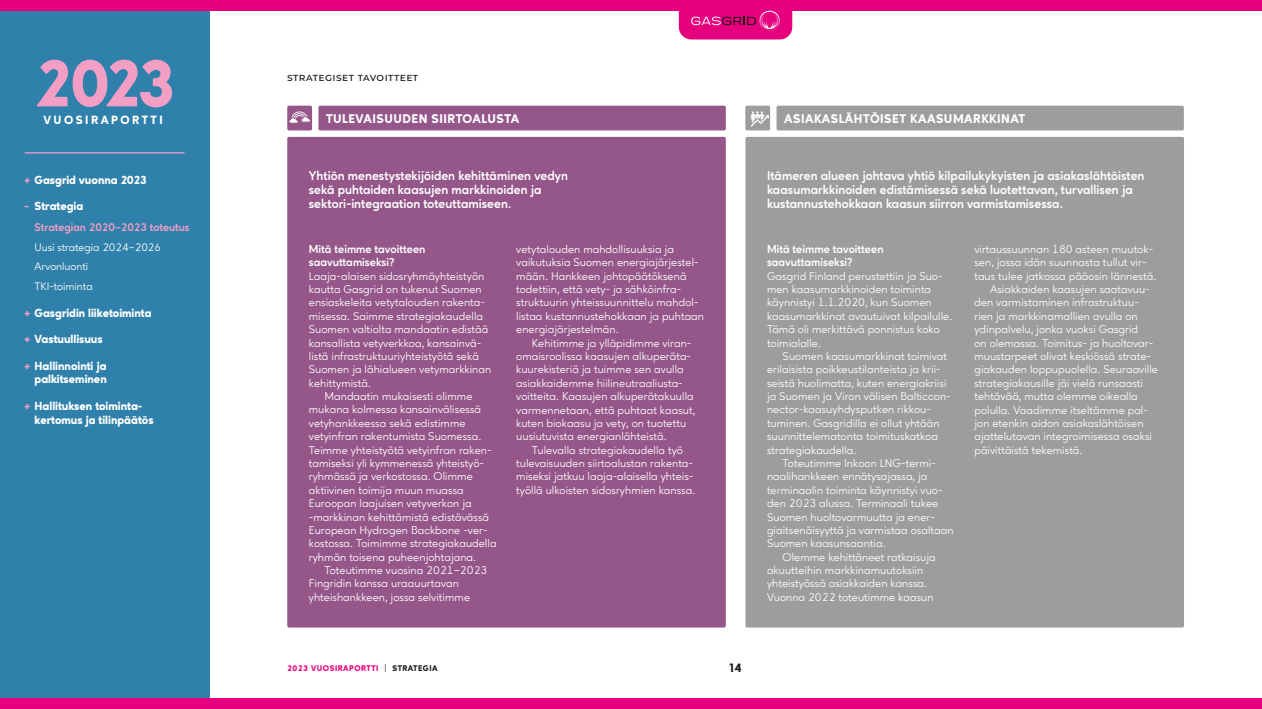
<style>
.page{position:relative;width:1262px;height:709px;background:#fff}
.page>*{position:absolute;margin:0;border:0;box-sizing:border-box;transform-origin:0 0}
.t1{font:800 66.38px "Ageo";color:#f39fc5}
.Lead{font:700 12.62px/14.4px "Ageo";color:#fff}
.t2{font:800 12.5px "Ageo";letter-spacing:.04em;color:#fff}
.t3{font:800 12px "Ageo";color:#1d1d1b}
.t4{font:800 11.88px "Ageo";letter-spacing:.21em;color:#fff}
.t5{font:800 11.62px/13.8px "Ageo";color:#fff;text-align:right}
.Body_copy_indent{font:11.38px/13.4px "Ageo";letter-spacing:.005em;color:#fff}
.Body_copy{font:11.38px/13.4px "Ageo";letter-spacing:.005em;color:#fff}
.Body_copy-2{font:700 11.38px/13.4px "Ageo";color:#fff}
.t6{font:11px/19.5px "Ageo";color:#fff}
.t7{font:700 11px "Ageo";color:#f39fc5}
.Department_Header{font:500 10.75px "Montserrat";letter-spacing:.04em;color:#1d1d1b}
.t8{font:800 8.12px "Ageo";letter-spacing:.06em;color:#e6007d}
.s1{color:#f39fc5}
.s2{font-weight:400;color:#1d1d1b}
.s3{color:#1d1d1b}
</style>
<div class="page">
<div style="left:745px;top:137px;width:438px;height:490px;background:#9d9d9c;border-radius:2px"></div>
<div style="left:745px;top:106px;width:25px;height:24px;background:#9d9d9c;border-radius:2px"></div>
<svg style="left:750px;top:111px;width:19px;height:16px"></svg>
<div style="left:776px;top:106px;width:407px;height:24px;background:#9d9d9c;border-radius:2px"></div>
<div style="left:287px;top:137px;width:438px;height:490px;background:#95568a;border-radius:2px"></div>
<div style="left:287px;top:106px;width:25px;height:24px;background:#95568a;border-radius:2px"></div>
<svg style="left:289px;top:111px;width:21px;height:12px"></svg>
<div style="left:318px;top:106px;width:407px;height:24px;background:#95568a;border-radius:2px"></div>
<div style="left:198px;top:698px;width:1063px;height:11px;background:#e6007d"></div>
<div style="left:198px;top:0;width:1063px;height:11px;background:#e6007d"></div>
<svg style="left:679px;top:10px;width:113px;height:29px;background:#e01181"></svg>
<div style="left:0;top:0;width:209px;height:709px;background:#2f80ab"></div>
<div style="left:0;top:0;width:209px;height:11px;background:#e6007d"></div>
<div style="left:0;top:698px;width:209px;height:11px;background:#e6007d"></div>
<hr style="left:25px;top:152px;width:159px;height:1px;background:#f39fc5">
<h1 class="t1" style="left:32px;top:45px;width:145px">2023</h1>
<p class="t4" style="left:43px;top:113px;width:121px">VUOSIRAPORTTI</p>
<p class="t5" style="left:25px;top:173px;width:123px"><span class="s1">+</span> Gasgrid vuonna 2023</p>
<p class="t5" style="left:25px;top:199px;width:60px"><span class="s1">-</span> Strategia</p>
<p class="t7" style="left:35px;top:221px;width:156px">Strategian 2020–2023 toteutus</p>
<p class="t6" style="left:35px;top:237px;width:128px">Uusi strategia 2024–2026<br>Arvonluonti<br>TKI-toiminta</p>
<p class="t5" style="left:25px;top:306px;width:128px"><span class="s1">+</span> Gasgridin liiketoiminta</p>
<p class="t5" style="left:25px;top:332px;width:80px"><span class="s1">+</span> Vastuullisuus</p>
<p class="t5" style="left:25px;top:359px;width:84px"><span class="s1">+</span> Hallinnointi ja palkitseminen</p>
<p class="t5" style="left:35px;top:399px;width:121px;text-align:left;text-indent:-10px"><span class="s1">+</span> Hallituksen toiminta&shy;kertomus ja tilinpäätös</p>
<p class="Department_Header" style="left:287px;top:70px;width:133px">strategiset tavoitteet</p>
<h2 class="t2" style="left:326px;top:111px;width:195px">TULEVAISUUDEN SIIRTOALUSTA</h2>
<p class="Lead" style="left:309px;top:168px;width:261px">Yhtiön menestystekijöiden kehittäminen vedyn sekä puhtaiden kaasujen markkinoiden ja sektori-integraation toteuttamiseen.</p>
<p class="Body_copy-2" style="left:309px;top:242px;width:118px">Mitä teimme tavoitteen saavuttamiseksi?</p>
<p class="Body_copy" style="left:309px;top:269px;width:184px">Laaja-alaisen sidosryhmäyhteistyön kautta Gasgrid on tukenut Suomen ensiaskeleita vetytalouden rakenta&shy;misessa. Saimme strategiakaudella Suomen valtiolta mandaatin edistää kansallista vetyverkkoa, kansainvä&shy;listä infrastruktuuriyhteistyötä sekä Suomen ja lähialueen vetymarkkinan kehittymistä.</p>
<p class="Body_copy_indent" style="left:309px;top:389px;width:189px;text-indent:16px">Mandaatin mukaisesti olimme mukana kolmessa kansainvälisessä vetyhankkeessa sekä edistimme vetyinfran rakentumista Suomessa.<br>Teimme yhteistyötä vetyinfran raken&shy;tamiseksi yli kymmenessä yhteistyö&shy;ryhmässä ja verkostossa. Olimme aktiivinen toimija muun muassa Euroopan laajuisen vetyverkon ja -markkinan kehittämistä edistävässä European Hydrogen Backbone -ver&shy;kostossa. Toimimme strategiakaudella ryhmän toisena puheenjohtajana.</p>
<p class="Body_copy_indent" style="left:309px;top:563px;width:180px;text-indent:16px">Toteutimme vuosina 2021–2023<br>Fingridin kanssa uraauurtavan yhteishankkeen, jossa selvitimme</p>
<p class="Body_copy_indent" style="left:516px;top:242px;width:189px">vetytalouden mahdollisuuksia ja vaikutuksia Suomen energiajärjestel&shy;mään. Hankkeen johtopäätöksenä todettiin, että vety- ja sähköinfra&shy;struktuurin yhteissuunnittelu mahdol&shy;listaa kustannustehokkaan ja puhtaan energiajärjestelmän.</p>
<p class="Body_copy_indent" style="left:516px;top:336px;width:180px;text-indent:16px">Kehitimme ja ylläpidimme viran&shy;omaisroolissa kaasujen alkuperäta&shy;kuurekisteriä ja tuimme sen avulla asiakkaidemme hiilineutraaliusta&shy;voitteita. Kaasujen alkuperätakuulla varmennetaan, että puhtaat kaasut, kuten biokaasu ja vety, on tuotettu uusiutuvista energianlähteistä.</p>
<p class="Body_copy_indent" style="left:516px;top:443px;width:181px;text-align:center">Tulevalla strategiakaudella työ tulevaisuuden siirtoalustan rakenta&shy;miseksi jatkuu laaja-alaisella yhteis&shy;työllä ulkoisten sidosryhmien kanssa.</p>
<p class="t8" style="left:287px;top:663px;width:152px">2023 VUOSIRAPORTTI <span class="s2">|</span> <span class="s3">STRATEGIA</span></p>
<p class="t3" style="left:729px;top:661px;width:14px">14</p>
<h2 class="t2" style="left:784px;top:111px;width:242px">ASIAKASLÄHTÖISET KAASUMARKKINAT</h2>
<p class="Lead" style="left:767px;top:168px;width:379px">Itämeren alueen johtava yhtiö kilpailukykyisten ja asiakaslähtöisten kaasumarkkinoiden edistämisessä sekä luotettavan, turvallisen ja kustannustehokkaan kaasun siirron varmistamisessa.</p>
<p class="Body_copy-2" style="left:767px;top:242px;width:118px">Mitä teimme tavoitteen saavuttamiseksi?</p>
<p class="Body_copy" style="left:767px;top:269px;width:187px">Gasgrid Finland perustettiin ja Suo&shy;men kaasumarkkinoiden toiminta käynnistyi 1.1.2020, kun Suomen kaasumarkkinat avautuivat kilpailulle.<br>Tämä oli merkittävä ponnistus koko toimialalle.</p>
<p class="Body_copy_indent" style="left:767px;top:349px;width:185px;text-indent:16px">Suomen kaasumarkkinat toimivat erilaisista poikkeustilanteista ja krii&shy;seistä huolimatta, kuten energiakriisi ja Suomen ja Viron välisen Balticcon&shy;nector-kaasuyhdysputken rikkou&shy;tuminen. Gasgridilla ei ollut yhtään suunnittelematonta toimituskatkoa strategiakaudella.</p>
<p class="Body_copy_indent" style="left:767px;top:456px;width:188px;text-indent:16px">Toteutimme Inkoon LNG-termi&shy;naalihankkeen ennätysajassa, ja terminaalin toiminta käynnistyi vuo&shy;den 2023 alussa. Terminaali tukee Suomen huoltovarmuutta ja ener&shy;giaitsenäisyyttä ja varmistaa osaltaan Suomen kaasunsaantia.</p>
<p class="Body_copy_indent" style="left:767px;top:550px;width:170px;text-indent:16px">Olemme kehittäneet ratkaisuja akuutteihin markkinamuutoksiin yhteistyössä asiakkaiden kanssa.<br>Vuonna 2022 toteutimme kaasun</p>
<p class="Body_copy_indent" style="left:974px;top:242px;width:183px">virtaussuunnan 180 asteen muutok&shy;sen, jossa idän suunnasta tullut vir&shy;taus tulee jatkossa pääosin lännestä.</p>
<p class="Body_copy_indent" style="left:974px;top:282px;width:185px;text-indent:16px">Asiakkaiden kaasujen saatavuu&shy;den varmistaminen infrastruktuu&shy;rien ja markkinamallien avulla on ydinpalvelu, jonka vuoksi Gasgrid<br>on olemassa. Toimitus- ja huoltovar&shy;muustarpeet olivat keskiössä strate&shy;giakauden loppupuolella. Seuraaville strategiakausille jäi vielä runsaasti tehtävää, mutta olemme oikealla polulla. Vaadimme itseltämme pal&shy;jon etenkin aidon asiakaslähtöisen ajattelutavan integroimisessa osaksi päivittäistä tekemistä.</p>
</div>
